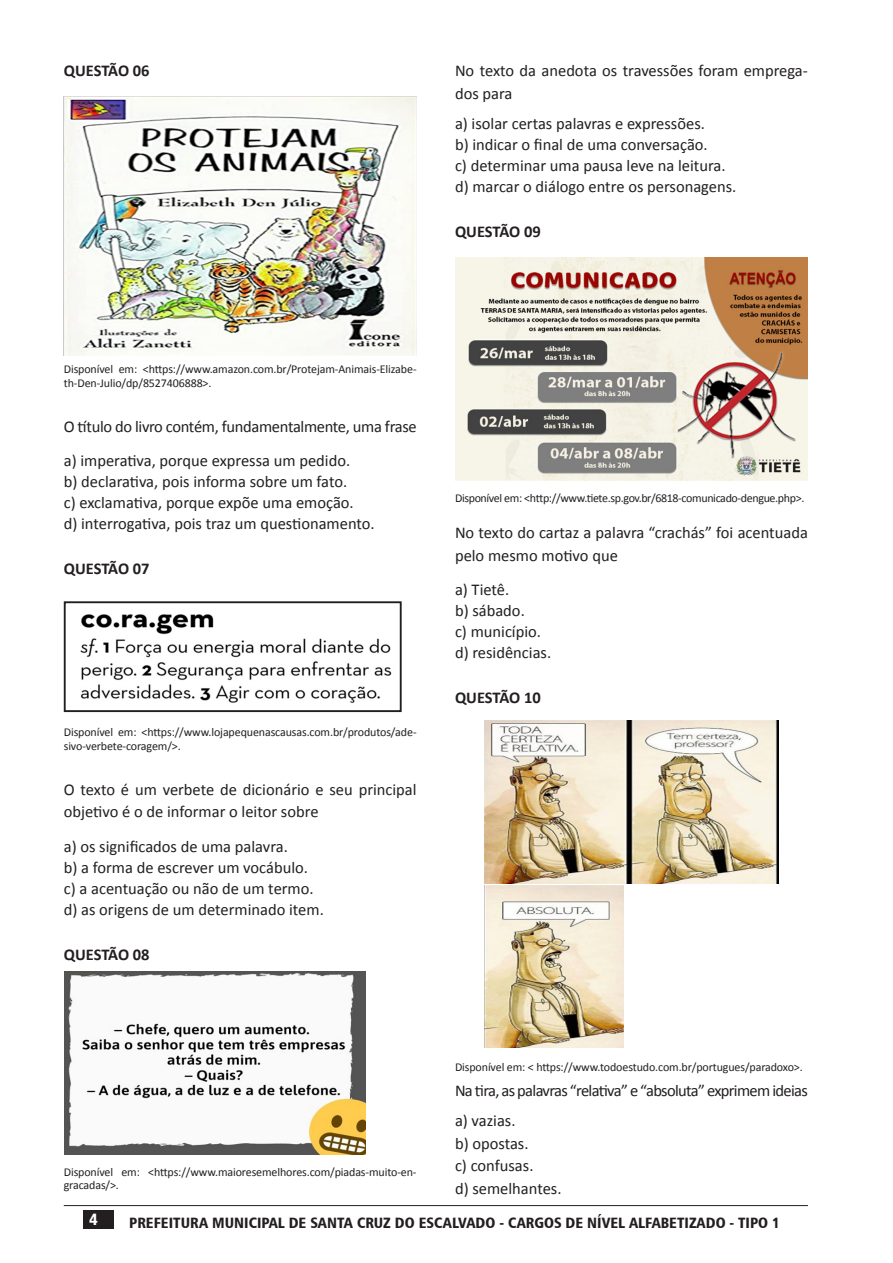
<style>
.page{position:relative;width:893px;height:1263px;background:#fff}
.page>*{position:absolute;margin:0;border:0;box-sizing:border-box;transform-origin:0 0}
.t1{font:16.5px/21px "Calibri";color:#231f20}
.t2{font:16.5px/34.5px "Calibri";letter-spacing:-.02em;color:#231f20}
.t3{font:16.5px/30px "Calibri";letter-spacing:-.04em;color:#231f20}
.t4{font:700 16.5px "Calibri";letter-spacing:-.01em;color:#231f20}
.t5{font:16.5px "Humanist 777 BT Black Condensed B";color:#fff}
.t6{font:15px "Humanist 777 BT Black Condensed B";color:#231f20}
.t7{font:12px/13.5px "Calibri";letter-spacing:-.01em;color:#231f20}
.t8{font:12px "Calibri";letter-spacing:-.03em;color:#231f20}
</style>
<div class="page">
<hr style="left:64px;top:1205px;width:744px;height:1px;background:#231f20">
<div style="left:83px;top:1210px;width:31px;height:18px;background:#231f20"></div>
<img style="left:64px;top:96px;width:353px;height:259px">
<img style="left:80px;top:614px;width:312px;height:89px">
<div style="left:64px;top:601px;width:338px;height:111px;border:2px solid #231f20"></div>
<img style="left:64px;top:972px;width:302px;height:182px">
<img style="left:455px;top:258px;width:353px;height:223px">
<img style="left:485px;top:721px;width:294px;height:162px">
<img style="left:484px;top:885px;width:140px;height:162px">
<p class="t4" style="left:64px;top:60px;width:87px">QUESTÃO 06</p>
<p class="t1" style="left:455px;top:59px;width:354px;line-height:22.5px">No texto da anedota os travessões foram emprega&shy;dos para</p>
<p class="t1" style="left:455px;top:113px;width:283px">a) isolar certas palavras e expressões.<br>b) indicar o final de uma conversação.<br>c) determinar uma pausa leve na leitura. d) marcar o diálogo entre os personagens.</p>
<p class="t4" style="left:455px;top:221px;width:87px">QUESTÃO 09</p>
<p class="t7" style="left:64px;top:362px;width:354px">Disponível em: &lt;https://www.amazon.com.br/Protejam-Animais-Elizabe&shy;th-Den-Julio/dp/8527406888&gt;.</p>
<p class="t2" style="left:64px;top:409px;width:354px">O título do livro contém, fundamentalmente, uma frase a) imperativa, porque expressa um pedido.</p>
<p class="t1" style="left:64px;top:471px;width:312px">b) declarativa, pois informa sobre um fato.<br>c) exclamativa, porque expõe uma emoção.<br>d) interrogativa, pois traz um questionamento.</p>
<p class="t4" style="left:64px;top:558px;width:87px">QUESTÃO 07</p>
<p class="t7" style="left:64px;top:725px;width:354px">Disponível em: &lt;https://www.lojapequenascausas.com.br/produtos/ade&shy;sivo-verbete-coragem/&gt;.</p>
<p class="t1" style="left:64px;top:778px;width:354px;line-height:22.5px">O texto é um verbete de dicionário e seu principal objetivo é o de informar o leitor sobre</p>
<p class="t1" style="left:64px;top:836px;width:262px">a) os significados de uma palavra.<br>b) a forma de escrever um vocábulo. c) a acentuação ou não de um termo. d) as origens de um determinado item.</p>
<p class="t4" style="left:64px;top:944px;width:87px">QUESTÃO 08</p>
<p class="t8" style="left:455px;top:491px;width:351px">Disponível em: &lt;http://www.tiete.sp.gov.br/6818-comunicado-dengue.php&gt;.</p>
<p class="t1" style="left:455px;top:521px;width:354px;line-height:22.5px">No texto do cartaz a palavra “crachás” foi acentuada pelo mesmo motivo que</p>
<p class="t1" style="left:455px;top:579px;width:98px">a) Tietê.<br>b) sábado.<br>c) município. d) residências.</p>
<p class="t4" style="left:455px;top:687px;width:87px">QUESTÃO 10</p>
<p class="t7" style="left:64px;top:1165px;width:354px">Disponível em: &lt;https://www.maioresemelhores.com/piadas-muito-en&shy;gracadas/&gt;.</p>
<p class="t7" style="left:455px;top:1060px;width:349px">Disponível em: &lt; https://www.todoestudo.com.br/portugues/paradoxo&gt;.</p>
<p class="t3" style="left:455px;top:1075px;width:354px">Na tira, as palavras “relativa” e “absoluta” exprimem ideias a) vazias.</p>
<p class="t1" style="left:455px;top:1132px;width:108px;line-height:22.5px">b) opostas.<br>c) confusas.<br>d) semelhantes.</p>
<p class="t5" style="left:89px;top:1209px;width:10px">4</p>
<p class="t6" style="left:129px;top:1213px;width:482px">PREFEITURA MUNICIPAL DE SANTA CRUZ DO ESCALVADO - CARGOS DE NÍVEL</p>
<p class="t6" style="left:629px;top:1213px;width:10px">ALFA</p>
<p class="t6" style="left:661px;top:1213px;width:18px">BETIZADO</p>
<p class="t6" style="left:729px;top:1213px;width:52px">- TIPO 1</p>
</div>
